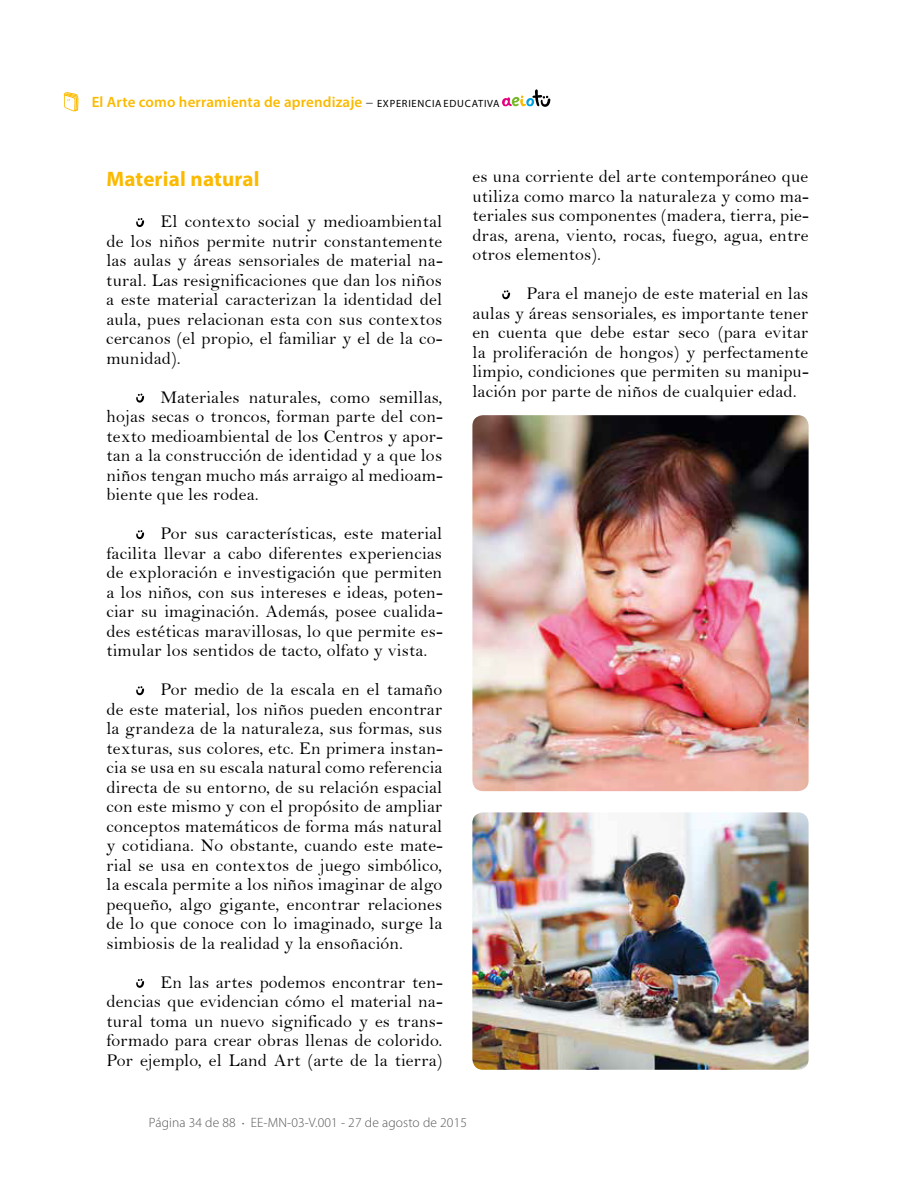
<style>
.page{position:relative;width:915px;height:1191px;background:#fff}
.page>*{position:absolute;margin:0;border:0;box-sizing:border-box;transform-origin:0 0}
.t1{font:700 21px "Myriad Pro";letter-spacing:.01em;color:#fbba00}
.t2{font:18px/19.5px "Bell";letter-spacing:.01em;color:#000;text-align:justify}
.t3{font:600 15px "Myriad Pro";letter-spacing:.01em;color:#fbba00}
.t4{font:300 13.5px "Myriad Pro";letter-spacing:.01em;color:#575756}
.s1{font-weight:300;color:#000}
.s2{font-weight:300;font-size:10.5px;color:#000}
.s3{font-size:9px}
</style>
<div class="page">
<svg style="left:502px;top:89px;width:48px;height:18px"></svg>
<svg style="left:64px;top:92px;width:14px;height:19px"></svg>
<svg style="left:136px;top:218px;width:8px;height:9px"></svg>
<svg style="left:136px;top:393px;width:8px;height:9px"></svg>
<svg style="left:136px;top:530px;width:8px;height:9px"></svg>
<svg style="left:136px;top:686px;width:8px;height:9px"></svg>
<svg style="left:136px;top:978px;width:8px;height:9px"></svg>
<svg style="left:502px;top:290px;width:8px;height:9px"></svg>
<img style="left:472px;top:415px;width:336px;height:376px">
<img style="left:472px;top:812px;width:336px;height:257px">
<p class="t3" style="left:92px;top:92px;width:409px">El Arte como herramienta de aprendizaje <span class="s1">–</span> <span class="s2">EXPERIENCIA EDUCATIVA</span></p>
<p class="t1" style="left:106px;top:165px;width:155px">Material natural</p>
<p class="t2" style="left:106px;top:211px;width:337px;text-indent:54px">El contexto social y medioambiental de los niños permite nutrir constantemente las aulas y áreas sensoriales de material na&shy;tural. Las resignificaciones que dan los niños a este material caracterizan la identidad del aula, pues relacionan esta con sus contextos cercanos (el propio, el familiar y el de la co&shy;munidad).</p>
<p class="t2" style="left:106px;top:387px;width:337px;text-indent:54px">Materiales naturales, como semillas, hojas secas o troncos, forman parte del con&shy;texto medioambiental de los Centros y apor&shy;tan a la construcción de identidad y a que los niños tengan mucho más arraigo al medioam&shy;biente que les rodea.</p>
<p class="t2" style="left:106px;top:523px;width:337px;text-indent:54px">Por sus características, este material facilita llevar a cabo diferentes experiencias de exploración e investigación que permiten a los niños, con sus intereses e ideas, poten&shy;ciar su imaginación. Además, posee cualida&shy;des estéticas maravillosas, lo que permite es&shy;timular los sentidos de tacto, olfato y vista.</p>
<p class="t2" style="left:106px;top:679px;width:338px;text-indent:54px">Por medio de la escala en el tamaño de este material, los niños pueden encontrar la grandeza de la naturaleza, sus formas, sus texturas, sus colores, etc. En primera instan&shy;cia se usa en su escala natural como referencia directa de su entorno, de su relación espacial con este mismo y con el propósito de ampliar conceptos matemáticos de forma más natural y cotidiana. No obstante, cuando este mate&shy;rial se usa en contextos de juego simbólico, la escala permite a los niños imaginar de algo pequeño, algo gigante, encontrar relaciones de lo que conoce con lo imaginado, surge la simbiosis de la realidad y la ensoñación.</p>
<p class="t2" style="left:106px;top:972px;width:337px;text-indent:54px">En las artes podemos encontrar ten&shy;dencias que evidencian cómo el material na&shy;tural toma un nuevo significado y es trans&shy;formado para crear obras llenas de colorido.<br>Por ejemplo, el Land Art (arte de la tierra)</p>
<p class="t2" style="left:472px;top:167px;width:337px">es una corriente del arte contemporáneo que utiliza como marco la naturaleza y como ma&shy;teriales sus componentes (madera, tierra, pie&shy;dras, arena, viento, rocas, fuego, agua, entre otros elementos).</p>
<p class="t2" style="left:472px;top:284px;width:337px;text-indent:54px">Para el manejo de este material en las aulas y áreas sensoriales, es importante tener en cuenta que debe estar seco (para evitar la proliferación de hongos) y perfectamente limpio, condiciones que permiten su manipu&shy;lación por parte de niños de cualquier edad.</p>
<p class="t4" style="left:149px;top:1114px;width:319px">Página 34 de 88 <span class="s3">•</span> EE-MN-03-V.001 - 27 de agosto de 2015</p>
</div>
